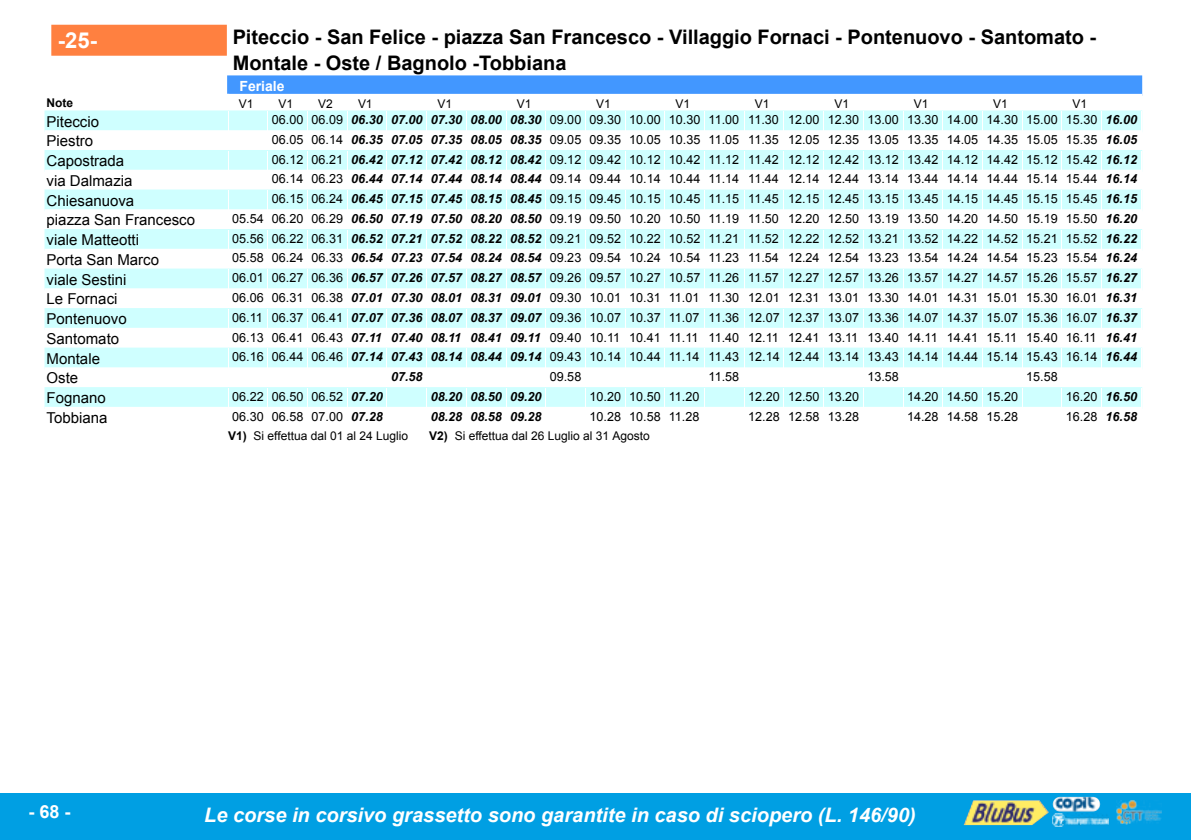
<style>
.page{position:relative;width:1191px;height:840px;background:#fff}
.page>*{position:absolute;margin:0;border:0;box-sizing:border-box;transform-origin:0 0}
.t1{font:22px "Arial D";color:#fff}
.t2{font:20px/26.4px "Arial D";color:#000}
.t3{font:italic 700 20px "Arial";color:#fff}
.t4{font:700 18px "Arial";color:#fff}
.t5{font:16px "Arial D";color:#fff}
.t6{font:15px "Arial D";color:#000}
.t7{font:14px "Arial D";color:#fff}
.t8{font:12.6px "Arial D";color:#000}
.t9{font:12px "Arial D";color:#000}
</style>
<div class="page">
<div style="left:0;top:792px;width:1191px;height:47px;background:#009fe3"></div>
<img style="left:964px;top:800px;width:84px;height:24px">
<img style="left:1052px;top:796px;width:48px;height:15px">
<img style="left:1052px;top:813px;width:56px;height:13px">
<img style="left:1116px;top:800px;width:46px;height:23px">
<div style="left:52px;top:26px;width:174px;height:29px;background:#ff8040"></div>
<div style="left:51px;top:25px;width:176px;height:31px;border:2px solid #ff8040"></div>
<div style="left:228px;top:76px;width:913px;height:19px;background:#4297ff"></div>
<div style="left:227px;top:75px;width:915px;height:21px;border:2px solid #4297ff"></div>
<div style="left:45px;top:94px;width:1097px;height:18px;border:2px solid #fff"></div>
<div style="left:46px;top:111px;width:1095px;height:20px;background:#cfffff"></div>
<div style="left:45px;top:110px;width:1097px;height:22px;border:2px solid #cfffff"></div>
<div style="left:45px;top:130px;width:1097px;height:22px;border:2px solid #fff"></div>
<div style="left:46px;top:151px;width:1095px;height:20px;background:#cfffff"></div>
<div style="left:45px;top:150px;width:1097px;height:22px;border:2px solid #cfffff"></div>
<div style="left:45px;top:170px;width:1097px;height:21px;border:2px solid #fff"></div>
<div style="left:46px;top:190px;width:1095px;height:20px;background:#cfffff"></div>
<div style="left:45px;top:189px;width:1097px;height:22px;border:2px solid #cfffff"></div>
<div style="left:45px;top:209px;width:1097px;height:22px;border:2px solid #fff"></div>
<div style="left:46px;top:230px;width:1095px;height:20px;background:#cfffff"></div>
<div style="left:45px;top:229px;width:1097px;height:22px;border:2px solid #cfffff"></div>
<div style="left:45px;top:249px;width:1097px;height:21px;border:2px solid #fff"></div>
<div style="left:46px;top:269px;width:1095px;height:20px;background:#cfffff"></div>
<div style="left:45px;top:268px;width:1097px;height:22px;border:2px solid #cfffff"></div>
<div style="left:45px;top:288px;width:1097px;height:22px;border:2px solid #fff"></div>
<div style="left:46px;top:309px;width:1095px;height:19px;background:#cfffff"></div>
<div style="left:45px;top:308px;width:1097px;height:21px;border:2px solid #cfffff"></div>
<div style="left:46px;top:348px;width:1095px;height:20px;background:#cfffff"></div>
<div style="left:45px;top:347px;width:1097px;height:22px;border:2px solid #cfffff"></div>
<div style="left:45px;top:367px;width:1097px;height:22px;border:2px solid #fff"></div>
<div style="left:46px;top:388px;width:1095px;height:19px;background:#cfffff"></div>
<div style="left:45px;top:387px;width:1097px;height:21px;border:2px solid #cfffff"></div>
<svg style="left:228px;top:111px;width:1px;height:297px"></svg>
<svg style="left:268px;top:111px;width:1px;height:297px"></svg>
<svg style="left:307px;top:111px;width:1px;height:297px"></svg>
<svg style="left:347px;top:111px;width:1px;height:297px"></svg>
<svg style="left:387px;top:111px;width:1px;height:297px"></svg>
<svg style="left:426px;top:111px;width:1px;height:297px"></svg>
<svg style="left:466px;top:111px;width:1px;height:297px"></svg>
<svg style="left:506px;top:111px;width:1px;height:297px"></svg>
<svg style="left:545px;top:111px;width:1px;height:297px"></svg>
<svg style="left:585px;top:111px;width:1px;height:297px"></svg>
<svg style="left:625px;top:111px;width:1px;height:297px"></svg>
<svg style="left:664px;top:111px;width:1px;height:297px"></svg>
<svg style="left:704px;top:111px;width:1px;height:297px"></svg>
<svg style="left:744px;top:111px;width:1px;height:297px"></svg>
<svg style="left:783px;top:111px;width:1px;height:297px"></svg>
<svg style="left:823px;top:111px;width:1px;height:297px"></svg>
<svg style="left:863px;top:111px;width:1px;height:297px"></svg>
<svg style="left:902px;top:111px;width:1px;height:297px"></svg>
<svg style="left:942px;top:111px;width:1px;height:297px"></svg>
<svg style="left:982px;top:111px;width:1px;height:297px"></svg>
<svg style="left:1022px;top:111px;width:1px;height:297px"></svg>
<svg style="left:1061px;top:111px;width:1px;height:297px"></svg>
<svg style="left:1101px;top:111px;width:1px;height:297px"></svg>
<svg style="left:1141px;top:111px;width:1px;height:297px"></svg>
<h1 class="t1" style="left:58px;top:26px;width:41px">-25-</h1>
<h2 class="t2" style="left:233px;top:24px;width:865px">Piteccio - San Felice - piazza San Francesco - Villaggio Fornaci - Pontenuovo - Santomato -<br>Montale - Oste / Bagnolo -Tobbiana</h2>
<p class="t7" style="left:239px;top:76px;width:47px">Feriale</p>
<p class="t9" style="left:47px;top:95px;width:28px">Note</p>
<p class="t9" style="left:239px;top:95px;width:16px">V1</p>
<p class="t9" style="left:278px;top:95px;width:16px">V1</p>
<p class="t9" style="left:318px;top:95px;width:16px">V2</p>
<p class="t9" style="left:358px;top:95px;width:16px">V1</p>
<p class="t9" style="left:437px;top:95px;width:16px">V1</p>
<p class="t9" style="left:517px;top:95px;width:16px">V1</p>
<p class="t9" style="left:596px;top:95px;width:16px">V1</p>
<p class="t9" style="left:675px;top:95px;width:16px">V1</p>
<p class="t9" style="left:755px;top:95px;width:16px">V1</p>
<p class="t9" style="left:834px;top:95px;width:16px">V1</p>
<p class="t9" style="left:913px;top:95px;width:16px">V1</p>
<p class="t9" style="left:993px;top:95px;width:16px">V1</p>
<p class="t9" style="left:1072px;top:95px;width:16px">V1</p>
<p class="t6" style="left:47px;top:111px;width:54px">Piteccio</p>
<p class="t8" style="left:272px;top:111px;width:866px">06.00 06.09 06.30 07.00 07.30 08.00 08.30 09.00 09.30 10.00 10.30 11.00 11.30 12.00 12.30 13.00 13.30 14.00 14.30 15.00 15.30 16.00</p>
<p class="t6" style="left:47px;top:131px;width:48px">Piestro</p>
<p class="t8" style="left:272px;top:131px;width:866px">06.05 06.14 06.35 07.05 07.35 08.05 08.35 09.05 09.35 10.05 10.35 11.05 11.35 12.05 12.35 13.05 13.35 14.05 14.35 15.05 15.35 16.05</p>
<p class="t6" style="left:47px;top:151px;width:79px">Capostrada</p>
<p class="t8" style="left:272px;top:151px;width:866px">06.12 06.21 06.42 07.12 07.42 08.12 08.42 09.12 09.42 10.12 10.42 11.12 11.42 12.12 12.42 13.12 13.42 14.12 14.42 15.12 15.42 16.12</p>
<p class="t6" style="left:47px;top:171px;width:87px">via Dalmazia</p>
<p class="t8" style="left:272px;top:171px;width:866px">06.14 06.23 06.44 07.14 07.44 08.14 08.44 09.14 09.44 10.14 10.44 11.14 11.44 12.14 12.44 13.14 13.44 14.14 14.44 15.14 15.44 16.14</p>
<p class="t6" style="left:47px;top:190px;width:89px">Chiesanuova</p>
<p class="t8" style="left:272px;top:190px;width:866px">06.15 06.24 06.45 07.15 07.45 08.15 08.45 09.15 09.45 10.15 10.45 11.15 11.45 12.15 12.45 13.15 13.45 14.15 14.45 15.15 15.45 16.15</p>
<p class="t6" style="left:47px;top:210px;width:150px">piazza San Francesco</p>
<p class="t8" style="left:232px;top:210px;width:906px">05.54 06.20 06.29 06.50 07.19 07.50 08.20 08.50 09.19 09.50 10.20 10.50 11.19 11.50 12.20 12.50 13.19 13.50 14.20 14.50 15.19 15.50 16.20</p>
<p class="t6" style="left:47px;top:230px;width:94px">viale Matteotti</p>
<p class="t8" style="left:232px;top:230px;width:906px">05.56 06.22 06.31 06.52 07.21 07.52 08.22 08.52 09.21 09.52 10.22 10.52 11.21 11.52 12.22 12.52 13.21 13.52 14.22 14.52 15.21 15.52 16.22</p>
<p class="t6" style="left:47px;top:249px;width:114px">Porta San Marco</p>
<p class="t8" style="left:232px;top:249px;width:906px">05.58 06.24 06.33 06.54 07.23 07.54 08.24 08.54 09.23 09.54 10.24 10.54 11.23 11.54 12.24 12.54 13.23 13.54 14.24 14.54 15.23 15.54 16.24</p>
<p class="t6" style="left:47px;top:269px;width:81px">viale Sestini</p>
<p class="t8" style="left:232px;top:269px;width:906px">06.01 06.27 06.36 06.57 07.26 07.57 08.27 08.57 09.26 09.57 10.27 10.57 11.26 11.57 12.27 12.57 13.26 13.57 14.27 14.57 15.26 15.57 16.27</p>
<p class="t6" style="left:47px;top:289px;width:72px">Le Fornaci</p>
<p class="t8" style="left:232px;top:289px;width:906px">06.06 06.31 06.38 07.01 07.30 08.01 08.31 09.01 09.30 10.01 10.31 11.01 11.30 12.01 12.31 13.01 13.30 14.01 14.31 15.01 15.30 16.01 16.31</p>
<p class="t6" style="left:47px;top:309px;width:82px">Pontenuovo</p>
<p class="t8" style="left:232px;top:309px;width:906px">06.11 06.37 06.41 07.07 07.36 08.07 08.37 09.07 09.36 10.07 10.37 11.07 11.36 12.07 12.37 13.07 13.36 14.07 14.37 15.07 15.36 16.07 16.37</p>
<p class="t6" style="left:47px;top:328px;width:74px">Santomato</p>
<p class="t8" style="left:232px;top:328px;width:906px">06.13 06.41 06.43 07.11 07.40 08.11 08.41 09.11 09.40 10.11 10.41 11.11 11.40 12.11 12.41 13.11 13.40 14.11 14.41 15.11 15.40 16.11 16.41</p>
<p class="t6" style="left:47px;top:348px;width:55px">Montale</p>
<p class="t8" style="left:232px;top:348px;width:906px">06.16 06.44 06.46 07.14 07.43 08.14 08.44 09.14 09.43 10.14 10.44 11.14 11.43 12.14 12.44 13.14 13.43 14.14 14.44 15.14 15.43 16.14 16.44</p>
<p class="t6" style="left:47px;top:368px;width:33px">Oste</p>
<p class="t8" style="left:391px;top:368px;width:33px">07.58</p>
<p class="t8" style="left:550px;top:368px;width:33px">09.58</p>
<p class="t8" style="left:708px;top:368px;width:32px">11.58</p>
<p class="t8" style="left:867px;top:368px;width:33px">13.58</p>
<p class="t8" style="left:1026px;top:368px;width:33px">15.58</p>
<p class="t6" style="left:47px;top:388px;width:61px">Fognano</p>
<p class="t8" style="left:232px;top:388px;width:152px">06.22 06.50 06.52 07.20</p>
<p class="t8" style="left:431px;top:388px;width:112px">08.20 08.50 09.20</p>
<p class="t8" style="left:589px;top:388px;width:111px">10.20 10.50 11.20</p>
<p class="t8" style="left:748px;top:388px;width:112px">12.20 12.50 13.20</p>
<p class="t8" style="left:907px;top:388px;width:112px">14.20 14.50 15.20</p>
<p class="t8" style="left:1066px;top:388px;width:73px">16.20 16.50</p>
<p class="t6" style="left:47px;top:407px;width:62px">Tobbiana</p>
<p class="t8" style="left:232px;top:407px;width:152px">06.30 06.58 07.00 07.28</p>
<p class="t8" style="left:431px;top:407px;width:112px">08.28 08.58 09.28</p>
<p class="t8" style="left:589px;top:407px;width:111px">10.28 10.58 11.28</p>
<p class="t8" style="left:748px;top:407px;width:112px">12.28 12.58 13.28</p>
<p class="t8" style="left:907px;top:407px;width:112px">14.28 14.58 15.28</p>
<p class="t8" style="left:1066px;top:407px;width:73px">16.28 16.58</p>
<p class="t9" style="left:228px;top:428px;width:181px">V1) Si effettua dal 01 al 24 Luglio</p>
<p class="t9" style="left:429px;top:428px;width:222px">V2) Si effettua dal 26 Luglio al 31 Agosto</p>
<p class="t5" style="left:46px;top:796px;width:19px">40</p>
<p class="t5" style="left:310px;top:797px;width:573px">Le corse in corsivo grassetto sono garantite in caso di sciopero (L.146/90)"</p>
<h3 class="t4" style="left:28px;top:798px;width:44px">- 68 -</h3>
<h2 class="t3" style="left:204px;top:800px;width:713px">Le corse in corsivo grassetto sono garantite in caso di sciopero (L. 146/90)</h2>
</div>
